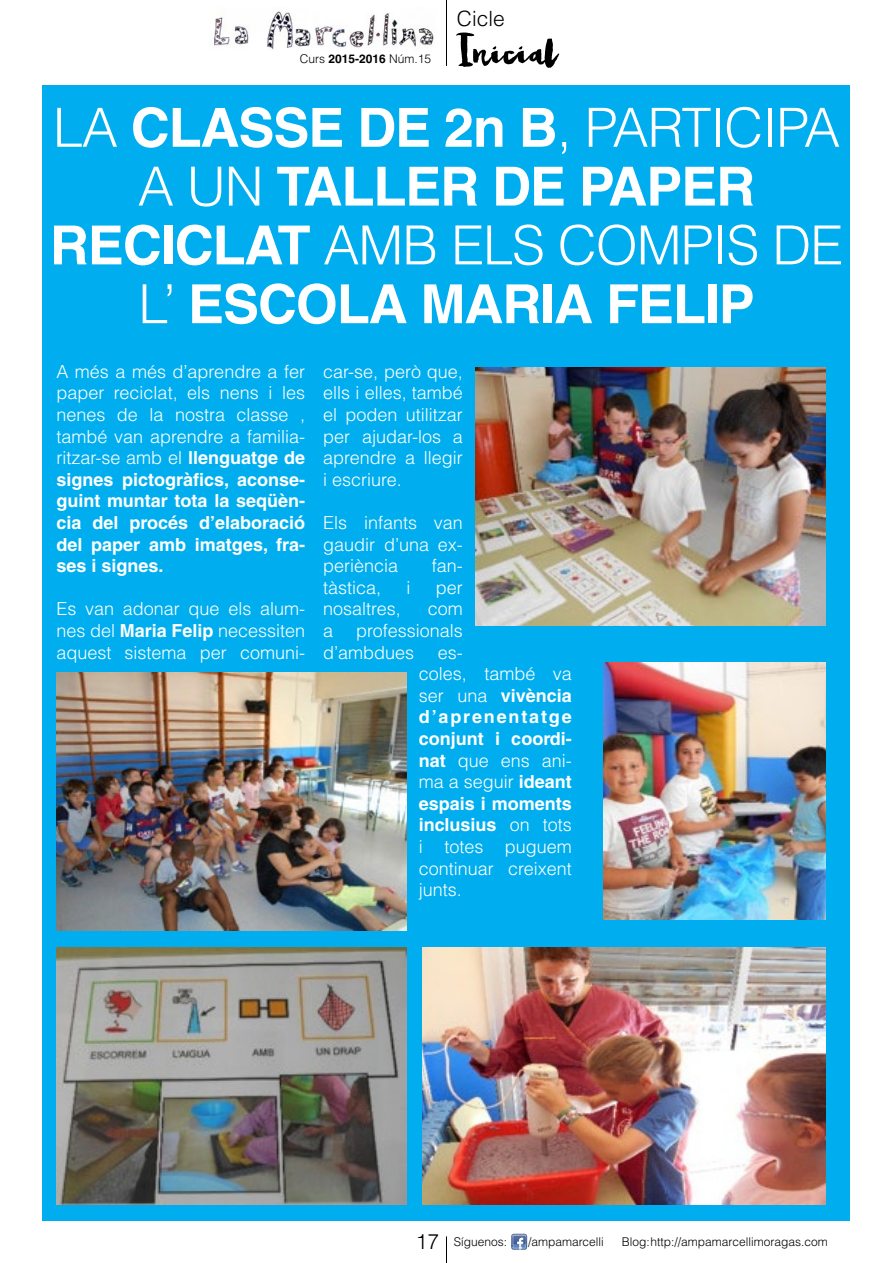
<style>
.page{position:relative;width:893px;height:1263px;background:#fff}
.page>*{position:absolute;margin:0;border:0;box-sizing:border-box;transform-origin:0 0}
.t1{font:700 54px/58.8px "Helvetica";letter-spacing:-.02em;color:#fff;text-align:center}
.t2{font:54px "Snowberry";color:#000}
.t3{font:300 21px "Helvetica";color:#000}
.t4{font:300 18px/21.6px "Helvetica";color:#fff;text-align:justify}
.t5{font:700 18px/21.6px "Helvetica";color:#fff;text-align:justify}
.t6{font:300 12px "Helvetica";color:#000}
.s1{font-weight:700}
.s2{font-weight:300}
.s3{font-size:21px}
</style>
<div class="page">
<img style="left:214px;top:11px;width:220px;height:39px">
<hr style="left:446px;top:0;width:1px;height:66px;background:#000">
<svg style="left:446px;top:1236px;width:1px;height:27px"></svg>
<svg style="left:511px;top:1234px;width:16px;height:16px"></svg>
<div style="left:43px;top:85px;width:807px;height:1135px;background:#00aeef"></div>
<img style="left:56px;top:673px;width:350px;height:257px">
<img style="left:476px;top:368px;width:349px;height:257px">
<img style="left:604px;top:662px;width:221px;height:258px">
<img style="left:422px;top:947px;width:403px;height:257px">
<img style="left:56px;top:947px;width:350px;height:257px">
<p class="t6" style="left:300px;top:51px;width:133px">Curs <span class="s1">2015-2016</span> Núm.15</p>
<p class="t3" style="left:457px;top:5px;width:49px">Cicle</p>
<h1 class="t2" style="left:457px;top:13px;width:102px">Inicial</h1>
<h1 class="t1" style="left:50px;top:98px;width:795px"><span class="s2">LA</span> CLASSE DE 2n B<span class="s2">, PARTICIPA<br>A UN</span> TALLER DE PAPER<br>RECICLAT <span class="s2">AMB ELS COMPIS DE<br>L’</span> ESCOLA MARIA FELIP</h1>
<p class="t5" style="left:56px;top:360px;width:250px"><span class="s2">A més a més d’aprendre a fer paper reciclat, els nens i les nenes de la nostra classe , també van aprendre a familia&shy;ritzar-se amb el</span> llenguatge de signes pictogràfics, aconse&shy;guint muntar tota la seqüèn&shy;cia del procés d’elaboració del paper amb imatges, fra&shy;ses i signes.</p>
<p class="t4" style="left:56px;top:598px;width:250px">Es van adonar que els alum&shy;nes del <span class="s1">Maria Felip</span> necessiten aquest sistema per comuni-</p>
<p class="t4" style="left:323px;top:360px;width:141px">car-se, però que, ells i elles, també el poden utilitzar per ajudar-los a aprendre a llegir i escriure.</p>
<p class="t4" style="left:323px;top:511px;width:141px">Els infants van gaudir d’una ex&shy;periència</p>
<p class="t4" style="left:432px;top:554px;width:33px">fan-</p>
<p class="t4" style="left:323px;top:576px;width:60px">tàstica,</p>
<p class="t4" style="left:407px;top:576px;width:5px">i</p>
<p class="t4" style="left:436px;top:576px;width:28px">per</p>
<p class="t4" style="left:323px;top:598px;width:79px">nosaltres,</p>
<p class="t4" style="left:428px;top:598px;width:37px">com</p>
<p class="t4" style="left:323px;top:619px;width:12px">a</p>
<p class="t4" style="left:323px;top:619px;width:141px;text-indent:33px">professionals d’ambdues</p>
<p class="t4" style="left:419px;top:641px;width:155px;text-align:left;text-indent:19px">es-<br>coles, també va ser una <span class="s1">vivència d’aprenentatge conjunt i coordi&shy;nat</span> que ens ani&shy;ma a seguir <span class="s1">ideant espais i moments inclusius</span> on tots i totes puguem continuar creixent junts.</p>
<p class="t6" style="left:416px;top:1234px;width:93px"><span class="s3">17</span> Síguenos:</p>
<p class="t6" style="left:528px;top:1234px;width:77px">/ampamarcelli</p>
<p class="t6" style="left:622px;top:1234px;width:208px">Blog:http://ampamarcellimoragas.com</p>
</div>
